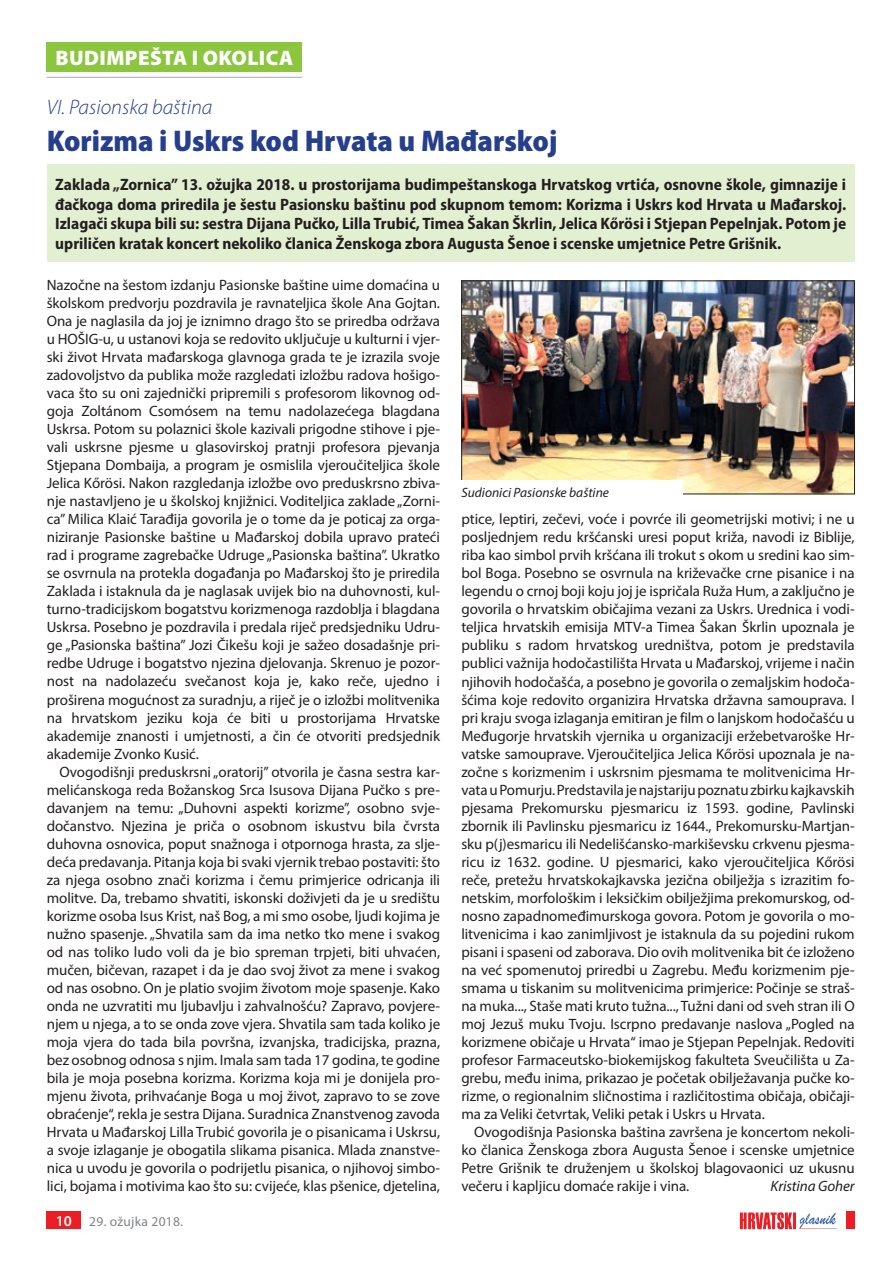
<style>
.page{position:relative;width:893px;height:1263px;background:#fff}
.page>*{position:absolute;margin:0;border:0;box-sizing:border-box;transform-origin:0 0}
.t1{font:900 semi-condensed 30px "Myriad Pro";color:#253f8e}
.t2{font:italic 300 21px "Myriad Pro";color:#253f8e}
.t3{font:900 21px "Myriad Pro";letter-spacing:.02em;color:#fff}
.t4{font:700 semi-condensed 16.5px/19.5px "Myriad Pro";color:#231f20;text-align:justify}
.t5{font:15px/18px "Myriad Pro";letter-spacing:-.005em;color:#231f20;text-align:justify}
.t6{font:italic 15px "Myriad Pro";letter-spacing:-.005em;color:#231f20}
.t7{font:italic 13.5px "Myriad Pro";color:#231f20}
.t8{font:13.5px "Myriad Pro";letter-spacing:.02em;color:#808285}
.s1{font-weight:600;font-size:15px;color:#fff}
</style>
<div class="page">
<svg style="left:740px;top:1212px;width:96px;height:17px"></svg>
<div style="left:846px;top:1212px;width:9px;height:17px;background:#ee1d23"></div>
<div style="left:47px;top:1212px;width:34px;height:17px;background:#ee1d23"></div>
<div style="left:47px;top:43px;width:255px;height:29px;background:#8bc63e"></div>
<hr style="left:47px;top:77px;width:255px;height:1px;background:#a8a9ad">
<div style="left:47px;top:164px;width:808px;height:98px;background:#e2efd0"></div>
<img style="left:463px;top:283px;width:390px;height:209px">
<div style="left:461px;top:281px;width:394px;height:213px;border:1px solid #231f20"></div>
<div style="left:457px;top:481px;width:225px;height:21px;background:#fff"></div>
<h2 class="t3" style="left:55px;top:44px;width:28px">BUDIM</h2>
<h2 class="t3" style="left:125px;top:44px;width:91px">PEšTA I OKOLI</h2>
<h2 class="t3" style="left:266px;top:44px;width:28px">CA</h2>
<h2 class="t2" style="left:47px;top:94px;width:167px">VI. Pasionska baština</h2>
<h1 class="t1" style="left:47px;top:121px;width:512px">Korizma i Uskrs kod Hrvata u Mađarskoj</h1>
<p class="t4" style="left:55px;top:174px;width:792px">Zaklada „Zornica” 13. ožujka 2018. u prostorijama budimpeštanskoga Hrvatskog vrtića, osnovne škole, gimnazije i đačkoga doma priredila je šestu Pasionsku baštinu pod skupnom temom: Korizma i Uskrs kod Hrvata u Mađarskoj.<br>Izlagači skupa bili su: sestra Dijana Pučko, Lilla Trubić, Timea Šakan Škrlin, Jelica Kőrösi i Stjepan Pepelnjak. Potom je upriličen kratak koncert nekoliko članica Ženskoga zbora Augusta Šenoe i scenske umjetnice Petre Grišnik.</p>
<p class="t5" style="left:47px;top:276px;width:395px">Nazočne na šestom izdanju Pasionske baštine uime domaćina u školskom predvorju pozdravila je ravnateljica škole Ana Gojtan.<br>Ona je naglasila da joj je iznimno drago što se priredba održava u HOŠIG-u, u ustanovi koja se redovito uključuje u kulturni i vjer&shy;ski život Hrvata mađarskoga glavnoga grada te je izrazila svoje zadovoljstvo da publika može razgledati izložbu radova hošigo&shy;vaca što su oni zajednički pripremili s profesorom likovnog od&shy;goja Zoltánom Csomósem na temu nadolazećega blagdana Uskrsa. Potom su polaznici škole kazivali prigodne stihove i pje&shy;vali uskrsne pjesme u glasovirskoj pratnji profesora pjevanja Stjepana Dombaija, a program je osmislila vjeroučiteljica škole Jelica Kőrösi. Nakon razgledanja izložbe ovo preduskrsno zbiva&shy;nje nastavljeno je u školskoj knjižnici. Voditeljica zaklade „Zorni&shy;ca” Milica Klaić Tarađija govorila je o tome da je poticaj za orga&shy;niziranje Pasionske baštine u Mađarskoj dobila upravo prateći rad i programe zagrebačke Udruge „Pasionska baština”. Ukratko se osvrnula na protekla događanja po Mađarskoj što je priredila Zaklada i istaknula da je naglasak uvijek bio na duhovnosti, kul&shy;turno-tradicijskom bogatstvu korizmenoga razdoblja i blagdana Uskrsa. Posebno je pozdravila i predala riječ predsjedniku Udru&shy;ge „Pasionska baština” Jozi Čikešu koji je sažeo dosadašnje pri&shy;redbe Udruge i bogatstvo njezina djelovanja. Skrenuo je pozor&shy;nost na nadolazeću svečanost koja je, kako reče, ujedno i proširena mogućnost za suradnju, a riječ je o izložbi molitvenika na hrvatskom jeziku koja će biti u prostorijama Hrvatske akademije znanosti i umjetnosti, a čin će otvoriti predsjednik akademije Zvonko Kusić.</p>
<p class="t5" style="left:47px;top:762px;width:395px;text-indent:13px">Ovogodišnji preduskrsni „oratorij” otvorila je časna sestra kar&shy;melićanskoga reda Božanskog Srca Isusova Dijana Pučko s pre&shy;davanjem na temu: „Duhovni aspekti korizme”, osobno svje&shy;dočanstvo. Njezina je priča o osobnom iskustvu bila čvrsta duhovna osnovica, poput snažnoga i otpornoga hrasta, za slje&shy;deća predavanja. Pitanja koja bi svaki vjernik trebao postaviti: što za njega osobno znači korizma i čemu primjerice odricanja ili molitve. Da, trebamo shvatiti, iskonski doživjeti da je u središtu korizme osoba Isus Krist, naš Bog, a mi smo osobe, ljudi kojima je nužno spasenje. „Shvatila sam da ima netko tko mene i svakog od nas toliko ludo voli da je bio spreman trpjeti, biti uhvaćen, mučen, bičevan, razapet i da je dao svoj život za mene i svakog od nas osobno. On je platio svojim životom moje spasenje. Kako onda ne uzvratiti mu ljubavlju i zahvalnošću? Zapravo, povjere&shy;njem u njega, a to se onda zove vjera. Shvatila sam tada koliko je moja vjera do tada bila površna, izvanjska, tradicijska, prazna, bez osobnog odnosa s njim. Imala sam tada 17 godina, te godine bila je moja posebna korizma. Korizma koja mi je donijela pro&shy;mjenu života, prihvaćanje Boga u moj život, zapravo to se zove obraćenje“, rekla je sestra Dijana. Suradnica Znanstvenog zavoda Hrvata u Mađarskoj Lilla Trubić govorila je o pisanicama i Uskrsu, a svoje izlaganje je obogatila slikama pisanica. Mlada znanstve&shy;nica u uvodu je govorila o podrijetlu pisanica, o njihovoj simbo&shy;lici, bojama i motivima kao što su: cvijeće, klas pšenice, djetelina,</p>
<p class="t8" style="left:56px;top:1213px;width:129px"><span class="s1">10</span> 29. ožujka 2018.</p>
<p class="t7" style="left:461px;top:484px;width:149px">Sudionici Pasionske baštine</p>
<p class="t5" style="left:461px;top:510px;width:395px">ptice, leptiri, zečevi, voće i povrće ili geometrijski motivi; i ne u posljednjem redu kršćanski uresi poput križa, navodi iz Biblije, riba kao simbol prvih kršćana ili trokut s okom u sredini kao sim&shy;bol Boga. Posebno se osvrnula na križevačke crne pisanice i na legendu o crnoj boji koju joj je ispričala Ruža Hum, a zaključno je govorila o hrvatskim običajima vezani za Uskrs. Urednica i vodi&shy;teljica hrvatskih emisija MTV-a Timea Šakan Škrlin upoznala je publiku s radom hrvatskog uredništva, potom je predstavila publici važnija hodočastilišta Hrvata u Mađarskoj, vrijeme i način njihovih hodočašća, a posebno je govorila o zemaljskim hodoča&shy;šćima koje redovito organizira Hrvatska državna samouprava. I pri kraju svoga izlaganja emitiran je film o lanjskom hodočašću u Međugorje hrvatskih vjernika u organizaciji eržebetvaroške Hr&shy;vatske samouprave. Vjeroučiteljica Jelica Kőrösi upoznala je na&shy;zočne s korizmenim i uskrsnim pjesmama te molitvenicima Hr&shy;vata u Pomurju. Predstavila je najstariju poznatu zbirku kajkavskih pjesama Prekomursku pjesmaricu iz 1593. godine, Pavlinski zbornik ili Pavlinsku pjesmaricu iz 1644., Prekomursku-Martjan&shy;sku p(j)esmaricu ili Nedelišćansko-markiševsku crkvenu pjesma&shy;ricu iz 1632. godine. U pjesmarici, kako vjeroučiteljica Kőrösi reče, pretežu hrvatskokajkavska jezična obilježja s izrazitim fo&shy;netskim, morfološkim i leksičkim obilježjima prekomurskog, od&shy;nosno zapadnomeđimurskoga govora. Potom je govorila o mo&shy;litvenicima i kao zanimljivost je istaknula da su pojedini rukom pisani i spaseni od zaborava. Dio ovih molitvenika bit će izloženo na već spomenutoj priredbi u Zagrebu. Među korizmenim pje&shy;smama u tiskanim su molitvenicima primjerice: Počinje se straš&shy;na muka..., Staše mati kruto tužna..., Tužni dani od sveh stran ili O moj Jezuš muku Tvoju. Iscrpno predavanje naslova „Pogled na korizmene običaje u Hrvata“ imao je Stjepan Pepelnjak. Redoviti profesor Farmaceutsko-biokemijskog fakulteta Sveučilišta u Za&shy;grebu, među inima, prikazao je početak obilježavanja pučke ko&shy;rizme, o regionalnim sličnostima i različitostima običaja, običaji&shy;ma za Veliki četvrtak, Veliki petak i Uskrs u Hrvata.</p>
<p class="t5" style="left:461px;top:1122px;width:395px;text-indent:13px">Ovogodišnja Pasionska baština završena je koncertom nekoli&shy;ko članica Ženskoga zbora Augusta Šenoe i scenske umjetnice Petre Grišnik te druženjem u školskoj blagovaonici uz ukusnu večeru i kapljicu domaće rakije i vina.</p>
<p class="t6" style="left:770px;top:1176px;width:86px">Kristina Goher</p>
</div>
